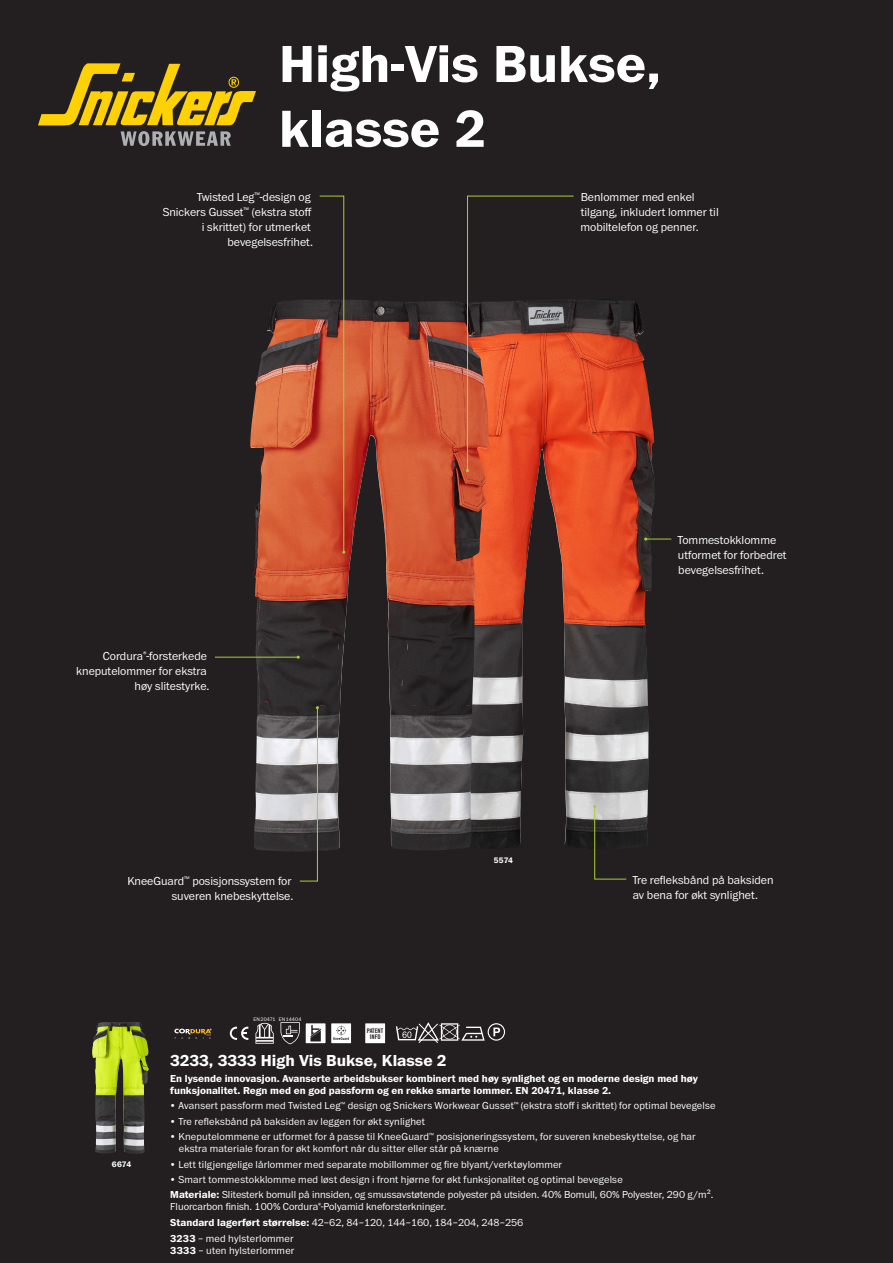
<style>
.page{position:relative;width:893px;height:1263px;background:#231f20}
.page>*{position:absolute;margin:0;border:0;box-sizing:border-box;transform-origin:0 0}
.t1{font:700 54px/64.8px "Franklin ITC Pro";color:#fff}
.t2{font:700 16.5px "Franklin ITC Pro";color:#fff}
.t3{font:300 12px/15px "Franklin ITC Pro";color:#fff;text-align:right}
.t4{font:300 10.5px/12px "Franklin ITC Pro";letter-spacing:.015em;color:#fff}
.t5{font:700 10.5px/12px "Franklin ITC Pro";color:#fff}
.t6{font:700 8.25px "Franklin ITC Pro";color:#fff}
.t7{font:6.3px/6.3px "Trade Gothic Bold Cond Twenty";color:#231f20;text-align:center}
.t8{font:300 5.25px "Franklin ITC Pro";letter-spacing:.02em;color:#fff}
.s1{font-weight:700}
</style>
<div class="page">
<div style="left:29px;top:41px;width:236px;height:126px;background:#231f20"></div>
<svg style="left:38px;top:63px;width:218px;height:83px"></svg>
<img style="left:471px;top:300px;width:178px;height:549px">
<img style="left:250px;top:300px;width:221px;height:552px">
<img style="left:92px;top:1022px;width:40px;height:131px">
<svg style="left:273px;top:195px;width:72px;height:359px;background:#a35135"></svg>
<svg style="left:466px;top:195px;width:109px;height:277px;background:#873f2a"></svg>
<svg style="left:644px;top:537px;width:27px;height:3px"></svg>
<svg style="left:593px;top:805px;width:40px;height:75px;background:#4a4a45"></svg>
<svg style="left:291px;top:706px;width:28px;height:176px;background:#71716c"></svg>
<hr style="left:215px;top:657px;width:83px;height:1px;background:#a9cf38">
<div style="left:170px;top:1023px;width:46px;height:21px;background:#231f20"></div>
<svg style="left:174px;top:1029px;width:37px;height:10px"></svg>
<svg style="left:230px;top:1027px;width:18px;height:13px"></svg>
<svg style="left:255px;top:1023px;width:19px;height:21px"></svg>
<svg style="left:280px;top:1022px;width:20px;height:22px"></svg>
<div style="left:305px;top:1023px;width:21px;height:21px;background:#fff"></div>
<svg style="left:310px;top:1025px;width:11px;height:16px"></svg>
<div style="left:305px;top:1023px;width:21px;height:21px;border:1px solid #231f20"></div>
<div style="left:331px;top:1023px;width:21px;height:21px;background:#fff"></div>
<svg style="left:333px;top:1025px;width:16px;height:15px"></svg>
<div style="left:330px;top:1023px;width:22px;height:21px;border:1px solid #231f20"></div>
<div style="left:365px;top:1023px;width:21px;height:21px;background:#fff"></div>
<div style="left:365px;top:1023px;width:21px;height:21px;border:1px solid #231f20"></div>
<svg style="left:396px;top:1022px;width:109px;height:21px;background:#575455"></svg>
<div style="left:163px;top:1051px;width:619px;height:212px;background:#231f20"></div>
<div style="left:124px;top:188px;width:193px;height:88px;background:#231f20"></div>
<div style="left:121px;top:185px;width:199px;height:94px;border:6px solid #231f20"></div>
<div style="left:50px;top:646px;width:162px;height:72px;background:#231f20"></div>
<div style="left:47px;top:643px;width:168px;height:78px;border:6px solid #231f20"></div>
<div style="left:95px;top:873px;width:202px;height:77px;background:#231f20"></div>
<div style="left:92px;top:870px;width:208px;height:83px;border:6px solid #231f20"></div>
<div style="left:577px;top:190px;width:170px;height:85px;background:#231f20"></div>
<div style="left:574px;top:187px;width:176px;height:91px;border:6px solid #231f20"></div>
<div style="left:674px;top:532px;width:169px;height:57px;background:#231f20"></div>
<div style="left:671px;top:529px;width:175px;height:63px;border:6px solid #231f20"></div>
<div style="left:629px;top:870px;width:170px;height:66px;background:#231f20"></div>
<div style="left:626px;top:867px;width:176px;height:72px;border:6px solid #231f20"></div>
<h1 class="t1" style="left:279px;top:33px;width:384px">High-Vis Bukse, klasse 2</h1>
<p class="t3" style="left:163px;top:190px;width:152px">Twisted Leg<sup>™</sup>-design og<br>Snickers Gusset<sup>™</sup> (ekstra stoff i skrittet) for utmerket bevegelsesfrihet.</p>
<p class="t3" style="left:580px;top:190px;width:140px;text-align:left">Benlommer med enkel tilgang, inkludert lommer til mobiltelefon og penner.</p>
<p class="t3" style="left:76px;top:649px;width:135px">Cordura<sup>®</sup>-forsterkede kneputelommer for ekstra høy slitestyrke.</p>
<p class="t3" style="left:127px;top:874px;width:168px">KneeGuard<sup>™</sup> posisjonssystem for suveren knebeskyttelse.</p>
<p class="t8" style="left:254px;top:1016px;width:49px">EN20471 EN14404</p>
<p class="t7" style="left:367px;top:1027px;width:18px">PATENT<br>INFO</p>
<p class="t6" style="left:494px;top:855px;width:21px">5574</p>
<p class="t3" style="left:677px;top:532px;width:111px;text-align:left">Tommestokklomme utformet for forbedret bevegelsesfrihet.</p>
<p class="t3" style="left:632px;top:872px;width:143px;text-align:left">Tre refleksbånd på baksiden av bena for økt synlighet.</p>
<p class="t6" style="left:112px;top:1159px;width:21px">6674</p>
<h2 class="t2" style="left:170px;top:1050px;width:278px">3233, 3333 High Vis Bukse, Klasse 2</h2>
<p class="t5" style="left:170px;top:1073px;width:529px">En lysende innovasjon. Avanserte arbeidsbukser kombinert med høy synlighet og en moderne design med høy funksjonalitet. Regn med en god passform og en rekke smarte lommer. EN 20471, klasse 2.</p>
<p class="t4" style="left:170px;top:1100px;width:547px">• Avansert passform med Twisted Leg<sup>™</sup> design og Snickers Workwear Gusset<sup>™</sup> (ekstra stoff i skrittet) for optimal bevegelse</p>
<p class="t4" style="left:170px;top:1115px;width:256px">• Tre refleksbånd på baksiden av leggen for økt synlighet</p>
<p class="t4" style="left:179px;top:1131px;width:518px;text-indent:-9px">• Kneputelommene er utformet for å passe til KneeGuard<sup>™</sup> posisjoneringssystem, for suveren knebeskyttelse, og har ekstra materiale foran for økt komfort når du sitter eller står på knærne</p>
<p class="t4" style="left:170px;top:1158px;width:393px">• Lett tilgjengelige lårlommer med separate mobillommer og fire blyant/verktøylommer</p>
<p class="t4" style="left:170px;top:1172px;width:545px;line-height:15.5px">• Smart tommestokklomme med løst design i front hjørne for økt funksjonalitet og optimal bevegelse<br><span class="s1">Materiale:</span> Slitesterk bomull på innsiden, og smussavstøtende polyester på utsiden. 40% Bomull, 60% Polyester, 290 g/m².</p>
<p class="t4" style="left:170px;top:1199px;width:355px;line-height:15.5px">Fluorcarbon finish. 100% Cordura<sup>®</sup>-Polyamid kneforsterkninger.<br><span class="s1">Standard lagerført størrelse:</span> 42–62, 84–120, 144–160, 184–204, 248–256</p>
<p class="t4" style="left:170px;top:1232px;width:126px"><span class="s1">3233</span> – med hylsterlommer<br><span class="s1">3333</span> – uten hylsterlommer</p>
</div>
